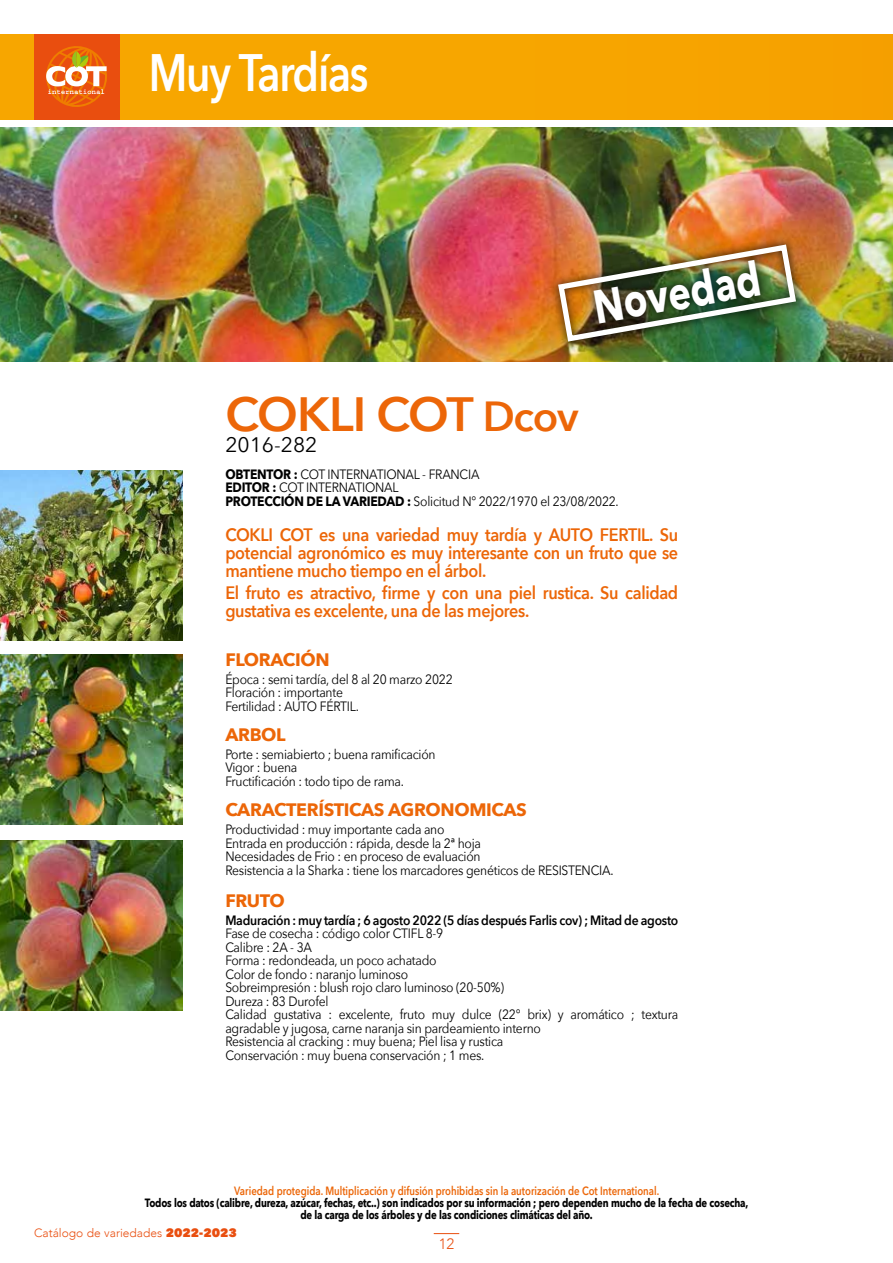
<style>
.page{position:relative;width:893px;height:1263px;background:#fff}
.page>*{position:absolute;margin:0;border:0;box-sizing:border-box;transform-origin:0 0}
.t1{font:600 52.5px "Avenir Next";letter-spacing:-.03em;color:#fff;scale:.8 1}
.t2{font:600 48px "Avenir Next";letter-spacing:-.025em;color:#ec6608}
.t3{font:700 47.25px "Avenir Next";color:#fff;scale:.8 1}
.t4{font:21px "Avenir Next";color:#000}
.t5{font:600 18px/18px "Avenir Next";letter-spacing:-.02em;color:#ec6608;text-align:justify;scale:.9 1}
.t6{font:700 18px "Avenir Next";letter-spacing:-.02em;color:#ec6608}
.t7{font:300 15px "Avenir";color:#e94e0f}
.t8{font:13.5px/13.5px "Avenir Next";letter-spacing:-.02em;color:#000;scale:.9 1}
.t9{font:600 13.5px "Avenir Next";letter-spacing:-.02em;color:#000;scale:.9 1}
.t10{font:700 12px/12px "Avenir Next";letter-spacing:-.02em;color:#000;text-align:center;scale:.8 1}
.t11{font:600 12px "Avenir Next";color:#ec6608;scale:.8 1}
.t12{font:300 12px "Avenir";color:#e94e0f}
.s1{font-size:42px}
.s2{font-weight:700}
.s3{font-family:"Avenir Next";font-weight:800}
</style>
<div class="page">
<svg style="left:434px;top:1233px;width:25px;height:1px"></svg>
<div style="left:0;top:34px;width:893px;height:85px;background:#f7a600"></div>
<img style="left:0;top:128px;width:893px;height:233px">
<img style="left:0;top:655px;width:183px;height:170px">
<img style="left:0;top:840px;width:183px;height:171px">
<img style="left:0;top:471px;width:183px;height:170px">
<div style="left:550px;top:236px;width:255px;height:114px;background:#000;opacity:.75"></div>
<img style="left:555px;top:241px;width:244px;height:104px">
<div style="left:34px;top:34px;width:85px;height:85px;background:#e94e0f"></div>
<svg style="left:46px;top:46px;width:61px;height:61px"></svg>
<h1 class="t1" style="left:149px;top:27px;width:276px">Muy Tardías</h1>
<h3 class="t3" style="left:587px;top:267px;width:213px;rotate:-10deg">Novedad</h3>
<h2 class="t2" style="left:225px;top:373px;width:355px">COKLI COT <span class="s1">Dcov</span></h2>
<h3 class="t4" style="left:225px;top:427px;width:93px">2016-282</h3>
<p class="t8" style="left:225px;top:467px;width:439px"><span class="s2">OBTENTOR :</span> COT INTERNATIONAL - FRANCIA<br><span class="s2">EDITOR :</span> COT INTERNATIONAL<br><span class="s2">PROTECCIÓN DE LA VARIEDAD :</span> Solicitud N° 2022/1970 el 23/08/2022.</p>
<h3 class="t5" style="left:225px;top:525px;width:505px">COKLI COT es una variedad muy tardía y AUTO FERTIL. Su potencial agronómico es muy interesante con un fruto que se mantiene mucho tiempo en el árbol.</h3>
<h3 class="t5" style="left:225px;top:583px;width:505px">El fruto es atractivo, firme y con una piel rustica. Su calidad gustativa es excelente, una de las mejores.</h3>
<h3 class="t6" style="left:225px;top:644px;width:106px">FLORACIÓN</h3>
<p class="t8" style="left:225px;top:672px;width:254px">Época : semi tardía, del 8 al 20 marzo 2022<br>Floración : importante<br>Fertilidad : AUTO FÉRTIL.</p>
<h3 class="t6" style="left:225px;top:719px;width:62px">ARBOL</h3>
<p class="t8" style="left:225px;top:747px;width:235px">Porte : semiabierto ; buena ramificación<br>Vigor : buena<br>Fructificación : todo tipo de rama.</p>
<h3 class="t6" style="left:225px;top:795px;width:303px">CARACTERÍSTICAS AGRONOMICAS</h3>
<p class="t8" style="left:225px;top:822px;width:433px">Productividad : muy importante cada ano<br>Entrada en producción : rápida, desde la 2ª hoja<br>Necesidades de Frio : en proceso de evaluación<br>Resistencia a la Sharka : tiene los marcadores genéticos de RESISTENCIA.</p>
<h3 class="t6" style="left:225px;top:885px;width:61px">FRUTO</h3>
<p class="t9" style="left:225px;top:908px;width:505px">Maduración : muy tardía ; 6 agosto 2022 (5 días después Farlis cov) ; Mitad de agosto</p>
<p class="t8" style="left:225px;top:926px;width:505px">Fase de cosecha : código color CTIFL 8-9<br>Calibre : 2A - 3A<br>Forma : redondeada, un poco achatado<br>Color de fondo : naranjo luminoso<br>Sobreimpresión : blush rojo claro luminoso (20-50%)<br>Dureza : 83 Durofel<br>Calidad gustativa : excelente, fruto muy dulce (22° brix) y aromático ; textura agradable y jugosa, carne naranja sin pardeamiento interno<br>Resistencia al cracking : muy buena; Piel lisa y rustica<br>Conservación : muy buena conservación ; 1 mes.</p>
<p class="t11" style="left:234px;top:1181px;width:533px">Variedad protegida. Multiplicación y difusión prohibidas sin la autorización de Cot International.</p>
<p class="t10" style="left:145px;top:1197px;width:756px">Todos los datos (calibre, dureza, azúcar, fechas, etc..) son indicados por su información ; pero dependen mucho de la fecha de cosecha, de la carga de los árboles y de las condiciones climáticas del año.</p>
<p class="t12" style="left:34px;top:1226px;width:204px">Catálogo de variedades <span class="s3">2022-2023</span></p>
<p class="t7" style="left:439px;top:1235px;width:17px">12</p>
</div>
